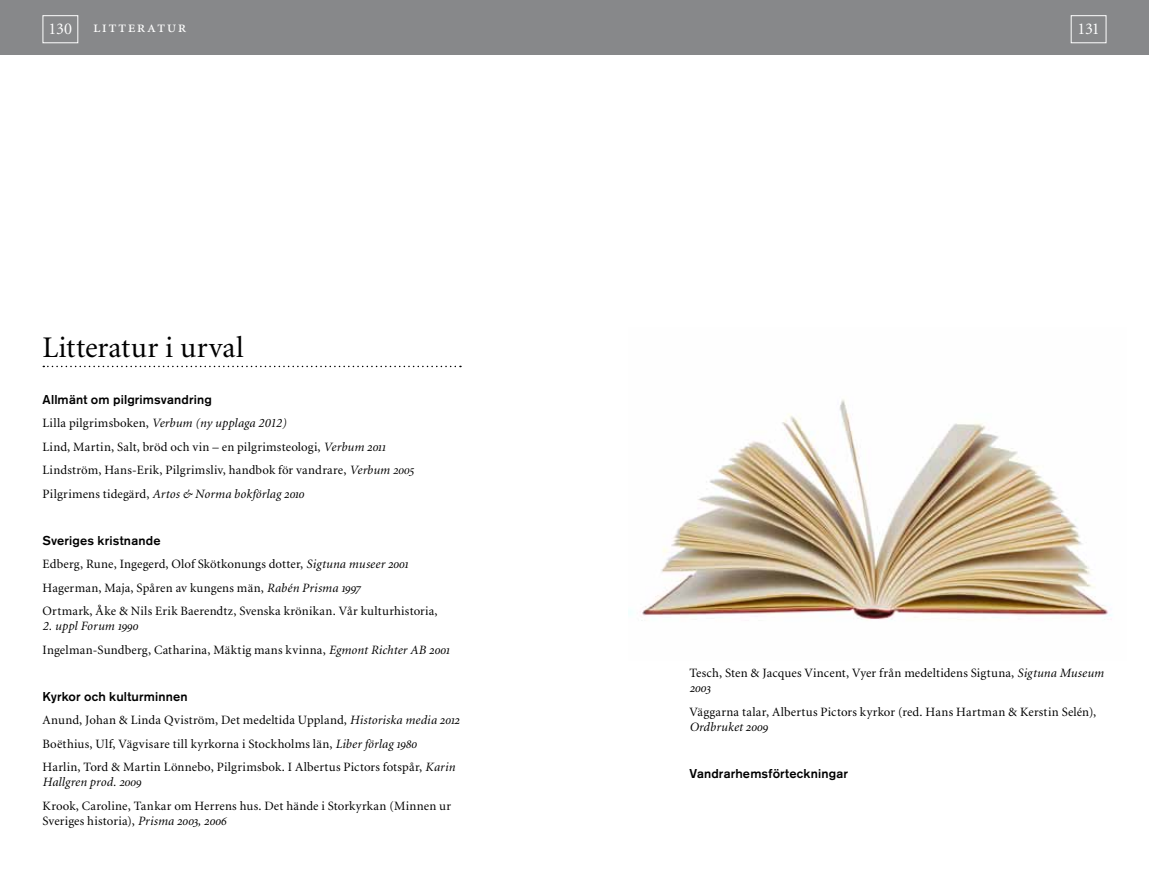
<style>
.page{position:relative;width:1149px;height:893px;background:#fff}
.page>*{position:absolute;margin:0;border:0;box-sizing:border-box;transform-origin:0 0}
.t1{font:30px "Minion";letter-spacing:.005em;color:#000}
.t2{font:16.5px "Minion Extra";letter-spacing:.085em;color:#fff}
.t3{font:16.5px "Minion";letter-spacing:-.025em;color:#fff}
.t4{font:12.75px/23.5px "Minion Oldstyle";letter-spacing:.015em;color:#000}
.t5{font:italic 12.75px "Minion";letter-spacing:.01em;color:#000}
.t6{font:500 12.75px "Akzidenz Grotesk BE";letter-spacing:.01em;color:#000}
.t7{font:italic 12.75px "Minion Exp";color:#000}
.s1{font-family:"Minion Oldstyle";font-style:normal}
.s2{font-family:"Minion";font-style:italic}
.s3{font-family:"Minion Exp";font-style:italic}
.s4{font-family:"Minion Exp Display";font-style:italic}
.s5{font-family:"Minion Exp"}
.s6{font-family:"Minion"}
.s7{font-family:"Minion Exp Display"}
</style>
<div class="page">
<div style="left:0;top:0;width:574px;height:55px;background:#87888a"></div>
<div style="left:574px;top:0;width:574px;height:55px;background:#87888a"></div>
<div style="left:43px;top:15px;width:35px;height:28px;border:1px solid #fff"></div>
<div style="left:1070px;top:15px;width:36px;height:28px;border:1px solid #fff"></div>
<svg style="left:43px;top:366px;width:418px;height:1px"></svg>
<img style="left:628px;top:399px;width:484px;height:222px">
<p class="t3" style="left:49px;top:20px;width:25px">130</p>
<p class="t2" style="left:93px;top:19px;width:95px">litteratur</p>
<p class="t3" style="left:1077px;top:21px;width:24px">131</p>
<h1 class="t1" style="left:43px;top:332px;width:203px">Litteratur i urval</h1>
<p class="t6" style="left:43px;top:392px;width:171px">Allmänt om pilgrimsvandring</p>
<p class="t5" style="left:43px;top:417px;width:245px"><span class="s1">Lilla pilgrimsboken,</span> Verbum (ny upplaga 2012)</p>
<p class="t4" style="left:43px;top:435px;width:373px">Lind, Martin, Salt, bröd och vin – en pilgrimsteologi, <span class="s2">Verbum</span> <span class="s3">2011<br></span>Lindström, Hans-Erik, Pilgrimsliv, handbok för vandrare, <span class="s2">Verbum</span> <span class="s4">2005</span></p>
<p class="t5" style="left:43px;top:487px;width:263px"><span class="s1">Pilgrimens tidegärd,</span> Artos &amp; Norma bokförlag <span class="s5">2010</span></p>
<p class="t6" style="left:43px;top:533px;width:119px">Sveriges kristnande</p>
<p class="t4" style="left:43px;top:553px;width:396px">Edberg, Rune, Ingegerd, Olof Skötkonungs dotter, <span class="s2">Sigtuna museer</span> <span class="s3">2001<br></span>Hagerman, Maja, Spåren av kungens män, <span class="s2">Rabén Prisma</span> <span class="s3">1997<br></span>Ortmark, Åke &amp; Nils Erik Baerendtz, Svenska krönikan. <span class="s6">Vår kulturhistoria,</span></p>
<p class="t5" style="left:43px;top:620px;width:97px">2. uppl Forum <span class="s5">1990</span></p>
<p class="t4" style="left:43px;top:638px;width:408px">Ingelman-Sundberg, Catharina, Mäktig mans kvinna, <span class="s2">Egmont Richter AB</span> <span class="s3">2001</span></p>
<p class="t6" style="left:43px;top:689px;width:146px">Kyrkor och kulturminnen</p>
<p class="t4" style="left:43px;top:709px;width:418px">Anund, Johan &amp; Linda Qviström, Det medeltida Uppland, <span class="s2">Historiska media</span> <span class="s3">2012<br></span>Boëthius, Ulf, Vägvisare till kyrkorna i Stockholms län, <span class="s2">Liber förlag</span> <span class="s3">1980<br></span>Harlin, Tord &amp; Martin Lönnebo, Pilgrimsbok. I Albertus Pictors fotspår, <span class="s2">Karin</span></p>
<p class="t5" style="left:43px;top:776px;width:100px">Hallgren prod. <span class="s7">2009</span></p>
<p class="t4" style="left:43px;top:799px;width:410px;line-height:15px">Krook, Caroline, Tankar om Herrens hus. Det hände i Storkyrkan (Minnen ur<br>Sveriges historia), <span class="s2">Prisma</span> <span class="s3">2003, 2006</span></p>
<p class="t4" style="left:689px;top:662px;width:416px">Tesch, Sten &amp; Jacques Vincent, Vyer från medeltidens Sigtuna, <span class="s2">Sigtuna Museum</span></p>
<p class="t7" style="left:689px;top:683px;width:23px">2003</p>
<p class="t4" style="left:689px;top:700px;width:408px">Väggarna talar, Albertus Pictors kyrkor (red. Hans Hartman &amp; Kerstin Selén),</p>
<p class="t5" style="left:689px;top:720px;width:80px">Ordbruket <span class="s5">2009</span></p>
<p class="t6" style="left:689px;top:766px;width:160px">Vandrarhemsförteckningar</p>
</div>
